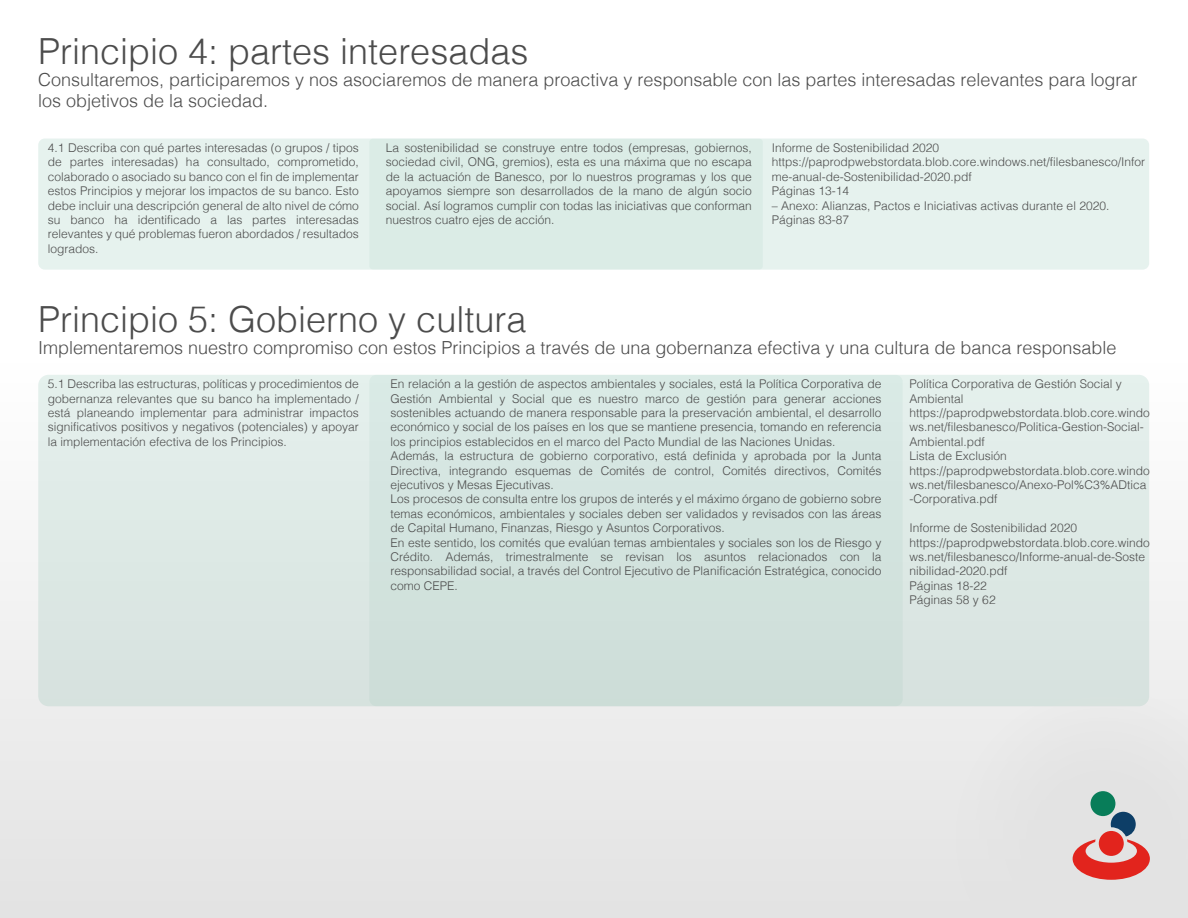
<style>
.page{position:relative;width:1188px;height:918px;background:#fff}
.page>*{position:absolute;margin:0;border:0;box-sizing:border-box;transform-origin:0 0}
.t1{font:300 36px "Helvetica";color:#4c4c4c}
.t2{font:300 18px/21.6px "Helvetica";color:#4c4c4c}
.t3{font:300 12px/14.4px "Helvetica";color:#4c4c4c}
</style>
<div class="page">
<div style="left:0;top:296px;width:1188px;height:622px;background:linear-gradient(to bottom,#fff,#e3e3e3)"></div>
<div style="left:38px;top:138px;width:1111px;height:132px;background:#e6f2ee;border-radius:7px"></div>
<div style="left:369px;top:138px;width:394px;height:132px;background:#dbece6;border-radius:4px"></div>
<div style="left:38px;top:375px;width:1111px;height:331px;background:#deeae6;border-radius:10px"></div>
<div style="left:369px;top:375px;width:534px;height:331px;background:#d2e3de;border-radius:7px"></div>
<svg style="left:939px;top:673px;width:249px;height:245px;background:#e3e5e4"></svg>
<svg style="left:1073px;top:812px;width:77px;height:68px;background:#d18a8a"></svg>
<div style="left:1090px;top:791px;width:25px;height:25px;background:#087d59;border-radius:50%"></div>
<h1 class="t1" style="left:38px;top:21px;width:492px">Principio 4: partes interesadas</h1>
<h2 class="t2" style="left:38px;top:67px;width:1101px">Consultaremos, participaremos y nos asociaremos de manera proactiva y responsable con las partes interesadas relevantes para lograr los objetivos de la sociedad.</h2>
<p class="t3" style="left:48px;top:140px;width:312px;text-align:justify">4.1 Describa con qué partes interesadas (o grupos / tipos de partes interesadas) ha consultado, comprometido, colaborado o asociado su banco con el fin de implementar estos Principios y mejorar los impactos de su banco. Esto debe incluir una descripción general de alto nivel de cómo su banco ha identificado a las partes interesadas relevantes y qué problemas fueron abordados / resultados logrados.</p>
<p class="t3" style="left:386px;top:140px;width:368px;text-align:justify">La sostenibilidad se construye entre todos (empresas, gobiernos, sociedad civil, ONG, gremios), esta es una máxima que no escapa de la actuación de Banesco, por lo nuestros programas y los que apoyamos siempre son desarrollados de la mano de algún socio social. Así logramos cumplir con todas las iniciativas que conforman nuestros cuatro ejes de acción.</p>
<p class="t3" style="left:772px;top:140px;width:375px">Informe de Sostenibilidad 2020 https://paprodpwebstordata.blob.core.windows.net/filesbanesco/Infor me-anual-de-Sostenibilidad-2020.pdf<br>Páginas 13-14</p>
<p class="t3" style="left:772px;top:197px;width:339px">– Anexo: Alianzas, Pactos e Iniciativas activas durante el 2020.<br>Páginas 83-87</p>
<h1 class="t1" style="left:38px;top:289px;width:490px">Principio 5: Gobierno y cultura</h1>
<h2 class="t2" style="left:38px;top:335px;width:1080px">Implementaremos nuestro compromiso con estos Principios a través de una gobernanza efectiva y una cultura de banca responsable</h2>
<p class="t3" style="left:48px;top:376px;width:312px;text-align:justify">5.1 Describa las estructuras, políticas y procedimientos de gobernanza relevantes que su banco ha implementado / está planeando implementar para administrar impactos significativos positivos y negativos (potenciales) y apoyar la implementación efectiva de los Principios.</p>
<p class="t3" style="left:391px;top:376px;width:492px">En relación a la gestión de aspectos ambientales y sociales, está la Política Corporativa de Gestión Ambiental y Social que es nuestro marco de gestión para generar acciones sostenibles actuando de manera responsable para la preservación ambiental, el desarrollo económico y social de los países en los que se mantiene presencia, tomando en referencia los principios establecidos en el marco del Pacto Mundial de las Naciones Unidas.<br>Además, la estructura de gobierno corporativo, está definida y aprobada por la Junta Directiva, integrando esquemas de Comités de control, Comités directivos, Comités ejecutivos y Mesas Ejecutivas.<br>Los procesos de consulta entre los grupos de interés y el máximo órgano de gobierno sobre temas económicos, ambientales y sociales deben ser validados y revisados con las áreas de Capital Humano, Finanzas, Riesgo y Asuntos Corporativos.<br>En este sentido, los comités que evalúan temas ambientales y sociales son los de Riesgo y Crédito. Además, trimestralmente se revisan los asuntos relacionados con la responsabilidad social, a través del Control Ejecutivo de Planificación Estratégica, conocido como CEPE.</p>
<p class="t3" style="left:910px;top:376px;width:242px">Política Corporativa de Gestión Social y Ambiental https://paprodpwebstordata.blob.core.windo ws.net/filesbanesco/Politica-Gestion-Social-Ambiental.pdf<br>Lista de Exclusión https://paprodpwebstordata.blob.core.windo ws.net/filesbanesco/Anexo-Pol%C3%ADtica -Corporativa.pdf</p>
<p class="t3" style="left:910px;top:520px;width:242px">Informe de Sostenibilidad 2020 https://paprodpwebstordata.blob.core.windo ws.net/filesbanesco/Informe-anual-de-Soste nibilidad-2020.pdf<br>Páginas 18-22<br>Páginas 58 y 62</p>
</div>
